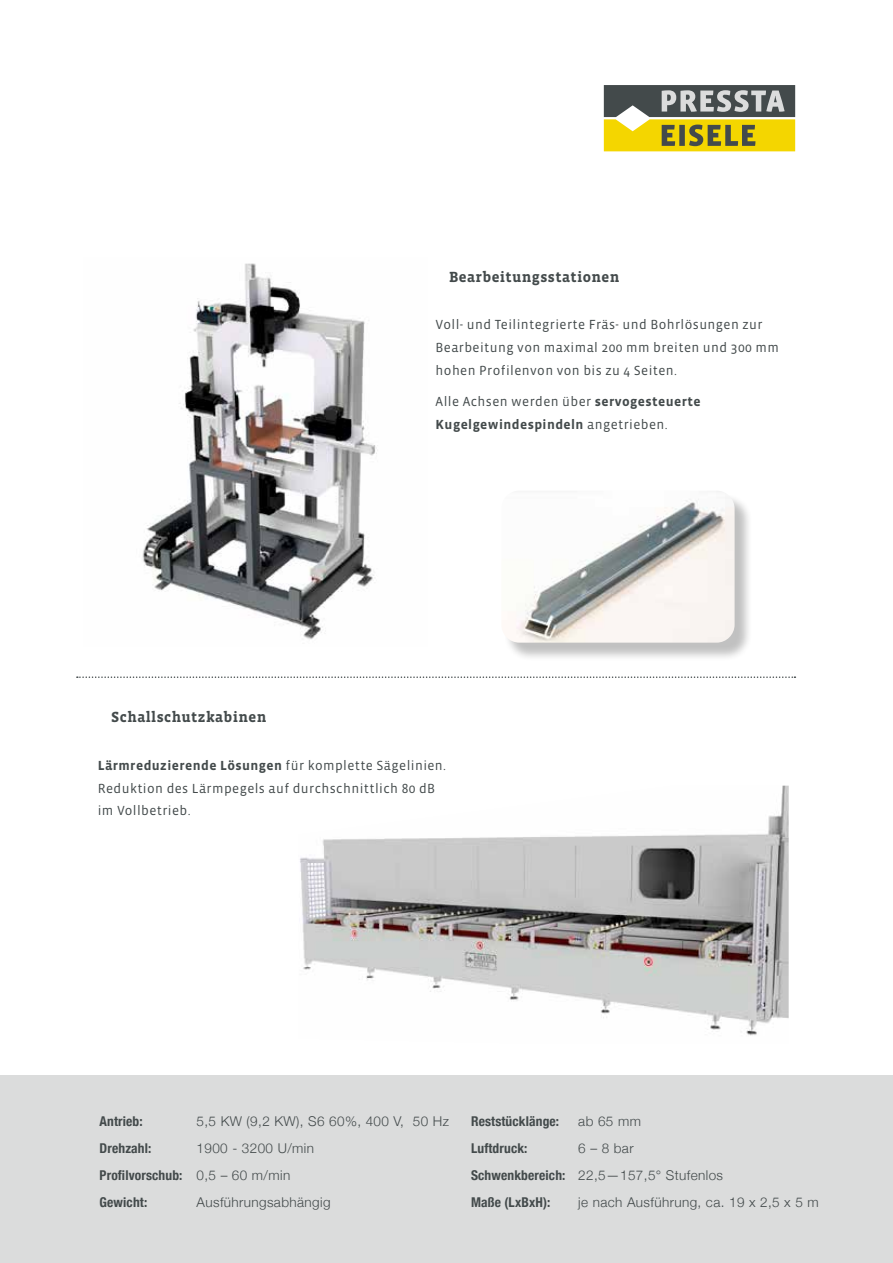
<style>
.page{position:relative;width:893px;height:1263px;background:#fff}
.page>*{position:absolute;margin:0;border:0;box-sizing:border-box;transform-origin:0 0}
.t1{font:700 15px "Vista Slab OTCE";letter-spacing:.03em;color:#434a4b}
.t2{font:13.5px/22.6px "Vista Sans OTCE";letter-spacing:.03em;color:#434a4b}
.t3{font:300 13.5px/27px "Helvetica Neue";letter-spacing:.03em;color:#434a4b}
.t4{font:700 condensed 13.5px/27px "Helvetica Neue";letter-spacing:.01em;color:#434a4b}
.t5{font:700 13.5px/22.6px "Vista Sans OTCE";letter-spacing:.03em;color:#434a4b}
.s1{font-weight:400}
.s2{font-weight:700}
</style>
<div class="page">
<div style="left:0;top:1076px;width:893px;height:187px;background:#dbdcdc"></div>
<svg style="left:604px;top:85px;width:191px;height:66px;background:#a39b4b"></svg>
<svg style="left:77px;top:676px;width:718px;height:2px"></svg>
<img style="left:142px;top:263px;width:235px;height:377px">
<img style="left:300px;top:786px;width:489px;height:250px">
<div style="left:504px;top:493px;width:249px;height:168px;background:#000;opacity:.25"></div>
<img style="left:504px;top:491px;width:231px;height:152px">
<p class="t1" style="left:449px;top:268px;width:172px">Bearbeitungsstationen</p>
<p class="t2" style="left:436px;top:313px;width:345px">Voll- und Teilintegrierte Fräs- und Bohrlösungen zur<br>Bearbeitung von maximal 200 mm breiten und 300 mm hohen Profilenvon von bis zu 4 Seiten.</p>
<p class="t5" style="left:436px;top:390px;width:266px"><span class="s1">Alle Achsen werden über</span> servogesteuerte<br>Kugelgewindespindeln <span class="s1">angetrieben.</span></p>
<p class="t1" style="left:111px;top:709px;width:156px">Schallschutzkabinen</p>
<p class="t2" style="left:98px;top:754px;width:350px"><span class="s2">Lärmreduzierende Lösungen</span> für komplette Sägelinien.<br>Reduktion des Lärmpegels auf durchschnittlich 80 dB im Vollbetrieb.</p>
<p class="t4" style="left:100px;top:1107px;width:84px">Antrieb:<br>Drehzahl:<br>Profilvorschub:<br>Gewicht:</p>
<p class="t4" style="left:471px;top:1107px;width:96px">Reststücklänge:<br>Luftdruck:<br>Schwenkbereich:<br>Maße (LxBxH):</p>
<p class="t3" style="left:197px;top:1107px;width:254px">5,5 KW (9,2 KW), S6 60%, 400 V, 50 Hz<br>1900 - 3200 U/min<br>0,5 – 60 m/min<br>Ausführungsabhängig</p>
<p class="t3" style="left:578px;top:1107px;width:242px">ab 65 mm<br>6 – 8 bar<br>22,5—157,5° Stufenlos<br>je nach Ausführung, ca. 19 x 2,5 x 5 m</p>
</div>
